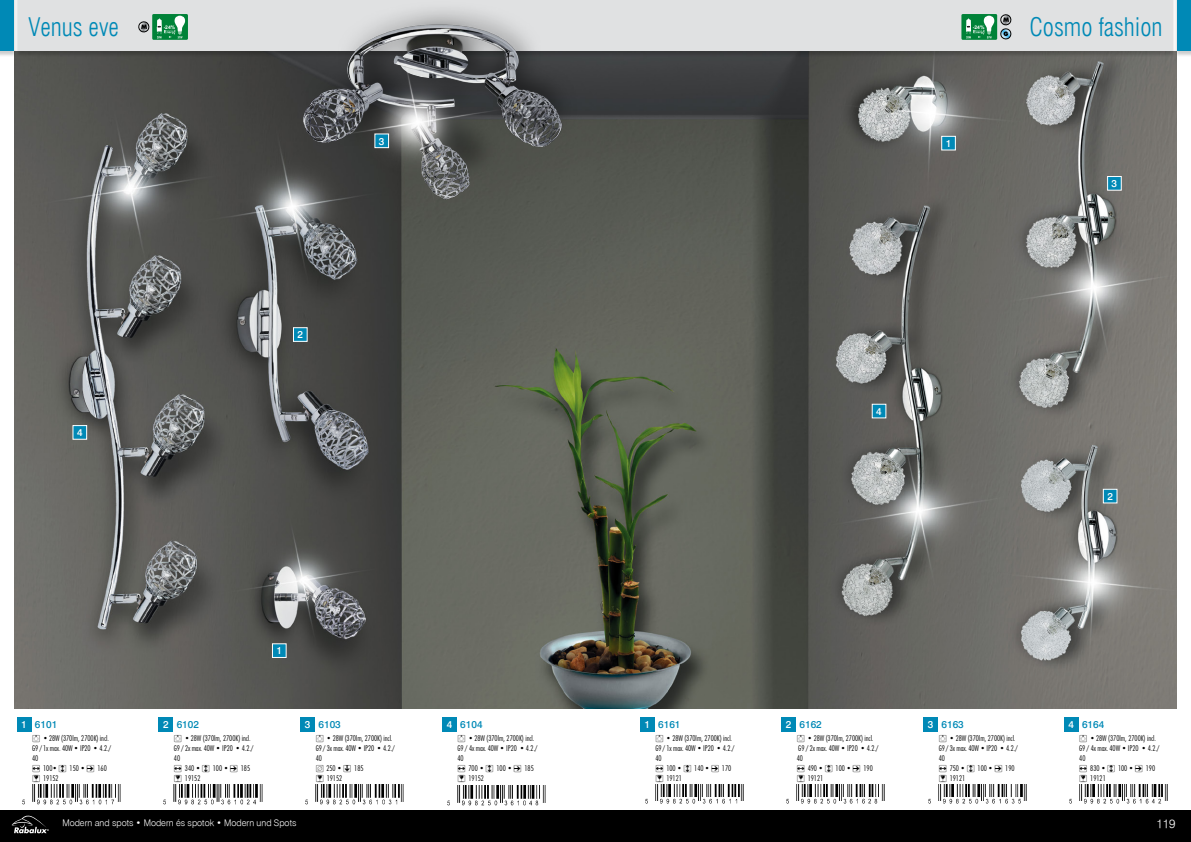
<style>
.page{position:relative;width:1191px;height:842px;background:#fff}
.page>*{position:absolute;margin:0;border:0;box-sizing:border-box;transform-origin:0 0}
.t1{font:25px "Swiss 721 Light Cond HU Normal";color:#0089b6}
.t2{font:12px "H Swiss 721 Light BT";color:#fff}
.t3{font:10px "Swiss 721 Medium HU Normal";color:#0089b6}
.t4{font:10px "Swiss 721 Medium HU Normal";color:#fff}
.t5{font:9px "H Swiss 721 Light BT";color:#fff}
.t6{font:8px/10px "Futura Lt Cn HU Normal";color:#000}
.t7{font:700 4.9px "Arial";color:#fff}
.s1{font-family:"R Lux Jelek 2"}
</style>
<div class="page">
<img style="left:14px;top:57px;width:1162px;height:652px">
<div style="left:15px;top:0;width:1160px;height:57px;background:#000;opacity:.2"></div>
<div style="left:18px;top:0;width:1154px;height:51px;background:#e0e1e2"></div>
<div style="left:0;top:0;width:17px;height:57px;background:#000;opacity:.2"></div>
<div style="left:0;top:0;width:14px;height:51px;background:#0089b6"></div>
<div style="left:1173px;top:0;width:18px;height:57px;background:#000;opacity:.2"></div>
<div style="left:1176px;top:0;width:15px;height:51px;background:#0089b6"></div>
<div style="left:0;top:811px;width:1191px;height:31px;background:#000"></div>
<svg style="left:12px;top:816px;width:37px;height:17px"></svg>
<img style="left:287px;top:10px;width:306px;height:233px">
<div style="left:17px;top:717px;width:14px;height:14px;background:#0089b6"></div>
<div style="left:159px;top:717px;width:14px;height:14px;background:#0089b6"></div>
<div style="left:300px;top:717px;width:15px;height:14px;background:#0089b6"></div>
<div style="left:442px;top:717px;width:14px;height:14px;background:#0089b6"></div>
<div style="left:272px;top:644px;width:14px;height:13px;background:#0089b6"></div>
<div style="left:272px;top:643px;width:14px;height:15px;border:1px solid #fff"></div>
<div style="left:293px;top:328px;width:14px;height:13px;background:#0089b6"></div>
<div style="left:293px;top:327px;width:14px;height:15px;border:1px solid #fff"></div>
<div style="left:375px;top:134px;width:13px;height:14px;background:#0089b6"></div>
<div style="left:375px;top:134px;width:14px;height:14px;border:1px solid #fff"></div>
<div style="left:73px;top:426px;width:14px;height:13px;background:#0089b6"></div>
<div style="left:73px;top:425px;width:14px;height:14px;border:1px solid #fff"></div>
<div style="left:640px;top:717px;width:14px;height:14px;background:#0089b6"></div>
<div style="left:781px;top:717px;width:14px;height:14px;background:#0089b6"></div>
<div style="left:923px;top:717px;width:14px;height:14px;background:#0089b6"></div>
<div style="left:1064px;top:717px;width:14px;height:14px;background:#0089b6"></div>
<div style="left:941px;top:136px;width:14px;height:14px;background:#0089b6"></div>
<div style="left:941px;top:136px;width:14px;height:14px;border:1px solid #fff"></div>
<div style="left:1103px;top:489px;width:14px;height:14px;background:#0089b6"></div>
<div style="left:1103px;top:489px;width:14px;height:14px;border:1px solid #fff"></div>
<div style="left:1107px;top:176px;width:14px;height:14px;background:#0089b6"></div>
<div style="left:1107px;top:176px;width:14px;height:14px;border:1px solid #fff"></div>
<div style="left:872px;top:404px;width:14px;height:14px;background:#0089b6"></div>
<img style="left:22px;top:785px;width:99px;height:20px">
<img style="left:164px;top:785px;width:99px;height:20px">
<img style="left:306px;top:785px;width:98px;height:20px">
<img style="left:447px;top:786px;width:99px;height:20px">
<img style="left:645px;top:785px;width:99px;height:19px">
<img style="left:786px;top:785px;width:99px;height:19px">
<img style="left:928px;top:785px;width:99px;height:19px">
<img style="left:1069px;top:785px;width:99px;height:19px">
<div style="left:152px;top:14px;width:36px;height:26px;background:#008238"></div>
<div style="left:961px;top:14px;width:36px;height:26px;background:#008238"></div>
<svg style="left:138px;top:15px;width:48px;height:24px"></svg>
<svg style="left:963px;top:14px;width:48px;height:26px"></svg>
<h1 class="t1" style="left:28px;top:12px;width:92px">Venus eve</h1>
<h1 class="t1" style="left:1029px;top:12px;width:135px">Cosmo fashion</h1>
<p class="t7" style="left:164px;top:24px;width:13px">-24%</p>
<p class="t7" style="left:973px;top:24px;width:13px">-24%</p>
<p class="t4" style="left:77px;top:426px;width:7px">4</p>
<p class="t4" style="left:297px;top:329px;width:7px">2</p>
<p class="t4" style="left:379px;top:135px;width:7px">3</p>
<p class="t4" style="left:276px;top:645px;width:7px">1</p>
<p class="t4" style="left:945px;top:137px;width:7px">1</p>
<p class="t4" style="left:876px;top:405px;width:7px">4</p>
<p class="t4" style="left:1111px;top:177px;width:7px">3</p>
<p class="t4" style="left:1107px;top:490px;width:7px">2</p>
<p class="t4" style="left:21px;top:718px;width:7px">1</p>
<p class="t4" style="left:163px;top:718px;width:7px">2</p>
<p class="t4" style="left:305px;top:718px;width:7px">3</p>
<p class="t4" style="left:447px;top:718px;width:7px">4</p>
<p class="t3" style="left:35px;top:718px;width:24px">6101</p>
<p class="t3" style="left:177px;top:718px;width:24px">6102</p>
<p class="t3" style="left:318px;top:718px;width:24px">6103</p>
<p class="t3" style="left:460px;top:718px;width:24px">6104</p>
<p class="t3" style="left:658px;top:718px;width:24px">6161</p>
<p class="t3" style="left:799px;top:718px;width:24px">6162</p>
<p class="t3" style="left:941px;top:718px;width:24px">6163</p>
<p class="t3" style="left:1082px;top:718px;width:24px">6164</p>
<p class="t6" style="left:32px;top:733px;width:80px"><span class="s1">H</span> • 28W (370lm, 2700K) incl.<br>G9 / 1x max. 40W • IP20 • 4.2./<br>40<br><span class="s1">C</span> 100• <span class="s1">B</span> 150 • <span class="s1">D</span> 160<br><span class="s1">G</span> 19152</p>
<p class="t6" style="left:174px;top:733px;width:81px"><span class="s1">H</span> • 28W (370lm, 2700K) incl.<br>G9 / 2x max. 40W • IP20 • 4.2./<br>40<br><span class="s1">C</span> 340 • <span class="s1">B</span> 100 • <span class="s1">D</span> 185<br><span class="s1">G</span> 19152</p>
<p class="t6" style="left:316px;top:733px;width:80px"><span class="s1">H</span> • 28W (370lm, 2700K) incl.<br>G9 / 3x max. 40W • IP20 • 4.2./<br>40<br><span class="s1">A</span> 250 • <span class="s1">E</span> 185<br><span class="s1">G</span> 19152</p>
<p class="t6" style="left:457px;top:733px;width:81px"><span class="s1">H</span> • 28W (370lm, 2700K) incl.<br>G9 / 4x max. 40W • IP20 • 4.2./<br>40<br><span class="s1">C</span> 700 • <span class="s1">B</span> 100 • <span class="s1">D</span> 185<br><span class="s1">G</span> 19152</p>
<p class="t6" style="left:655px;top:733px;width:80px"><span class="s1">H</span> • 28W (370lm, 2700K) incl.<br>G9 / 1x max. 40W • IP20 • 4.2./<br>40<br><span class="s1">C</span> 100 • <span class="s1">B</span> 140 • <span class="s1">D</span> 170<br><span class="s1">G</span> 19121</p>
<p class="t6" style="left:796px;top:733px;width:83px"><span class="s1">H</span> • 28W (370lm, 2700K) incl.<br>G9 / 2x max. 40W • IP20 • 4.2./<br>40<br><span class="s1">C</span> 490 • <span class="s1">B</span> 100 • <span class="s1">D</span> 190<br><span class="s1">G</span> 19121</p>
<p class="t6" style="left:938px;top:733px;width:80px"><span class="s1">H</span> • 28W (370lm, 2700K) incl.<br>G9 / 3x max. 40W • IP20 • 4.2./<br>40<br><span class="s1">C</span> 750 • <span class="s1">B</span> 100 • <span class="s1">D</span> 190<br><span class="s1">G</span> 19121</p>
<p class="t6" style="left:1079px;top:733px;width:81px"><span class="s1">H</span> • 28W (370lm, 2700K) incl.<br>G9 / 4x max. 40W • IP20 • 4.2./<br>40<br><span class="s1">C</span> 830 • <span class="s1">B</span> 100 • <span class="s1">D</span> 190<br><span class="s1">G</span> 19121</p>
<p class="t4" style="left:644px;top:718px;width:7px">1</p>
<p class="t4" style="left:786px;top:718px;width:7px">2</p>
<p class="t4" style="left:928px;top:718px;width:7px">3</p>
<p class="t4" style="left:1068px;top:718px;width:7px">4</p>
<p class="t5" style="left:62px;top:817px;width:236px">Modern and spots • Modern és spotok • Modern und Spots</p>
<h2 class="t2" style="left:1156px;top:817px;width:21px">119</h2>
</div>
